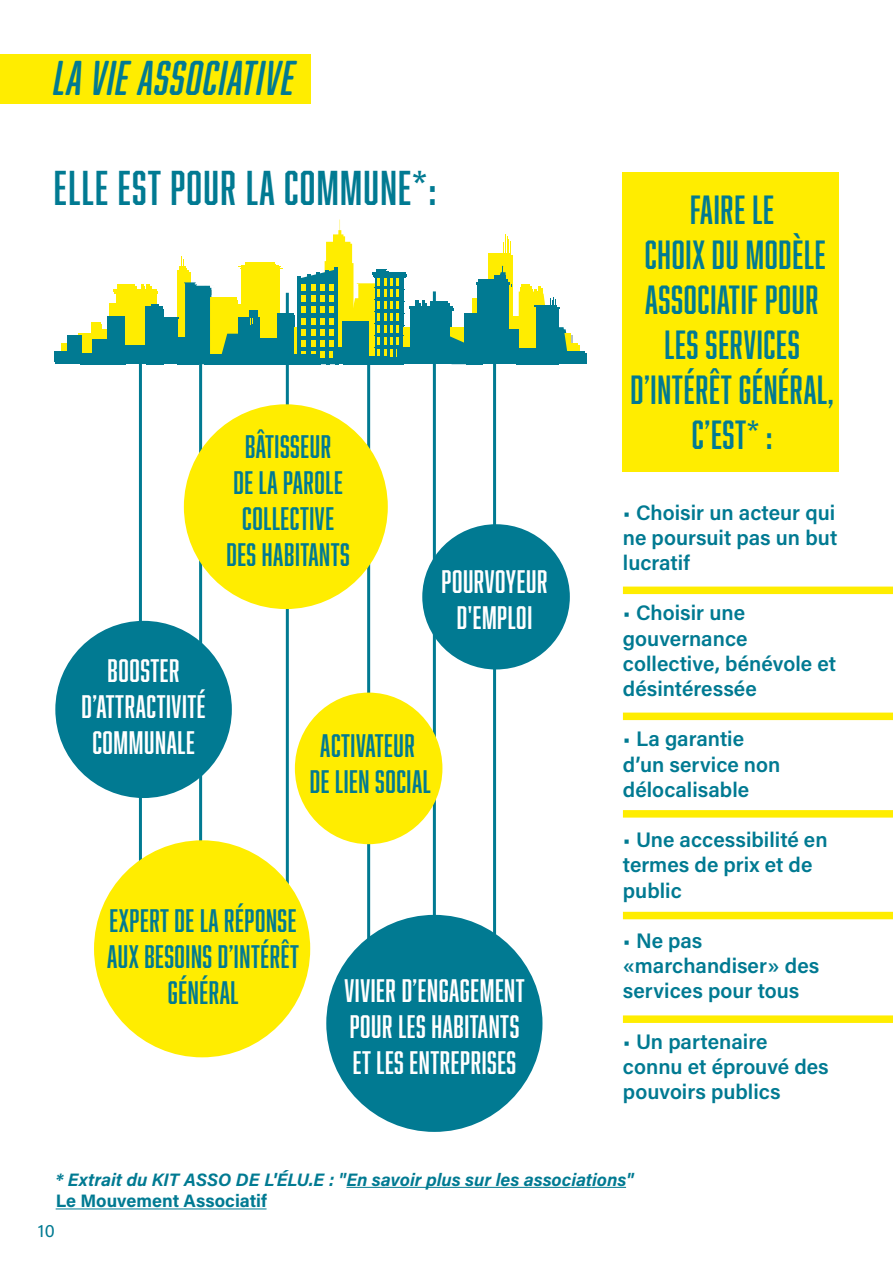
<style>
.page{position:relative;width:893px;height:1263px;background:#fff}
.page>*{position:absolute;margin:0;border:0;box-sizing:border-box;transform-origin:0 0}
.t1{font:45px "Abolition";letter-spacing:.03em;color:#017a92}
.t2{font:italic 45px "Abolition Soft";letter-spacing:.03em;color:#017a92}
.t3{font:37.5px/45px "Abolition";letter-spacing:.02em;color:#017a92;text-align:center}
.t4{font:30px/36px "Abolition";letter-spacing:.02em;color:#017a92;text-align:center}
.t5{font:30px/36px "Abolition";letter-spacing:.02em;color:#fff;text-align:center}
.t6{font:21px/25.2px "Acumin Variable Concept";letter-spacing:.045em;color:#017a92}
.t7{font:18px/21.6px "Acumin Variable Concept";letter-spacing:.05em;color:#017a92}
</style>
<div class="page">
<div style="left:0;top:54px;width:310px;height:49px;background:#ffed00"></div>
<hr style="left:286px;top:293px;width:3px;height:595px;background:#017a92">
<hr style="left:199px;top:291px;width:3px;height:763px;background:#017a92">
<hr style="left:367px;top:293px;width:3px;height:700px;background:#017a92">
<hr style="left:433px;top:291px;width:3px;height:809px;background:#017a92">
<hr style="left:139px;top:290px;width:3px;height:595px;background:#017a92">
<div style="left:623px;top:173px;width:216px;height:299px;background:#ffed00"></div>
<hr style="left:346px;top:1187px;width:280px;height:1px;background:#017a92">
<hr style="left:56px;top:1208px;width:211px;height:1px;background:#017a92">
<div style="left:623px;top:587px;width:270px;height:7px;background:#ffed00"></div>
<div style="left:623px;top:713px;width:270px;height:7px;background:#ffed00"></div>
<div style="left:623px;top:912px;width:270px;height:7px;background:#ffed00"></div>
<div style="left:623px;top:1015px;width:270px;height:8px;background:#ffed00"></div>
<div style="left:623px;top:810px;width:270px;height:8px;background:#ffed00"></div>
<div style="left:184px;top:404px;width:204px;height:205px;background:#ffed00;border-radius:50%"></div>
<div style="left:422px;top:524px;width:148px;height:145px;background:#017a92;border-radius:50%"></div>
<hr style="left:493px;top:291px;width:3px;height:668px;background:#017a92">
<div style="left:295px;top:693px;width:147px;height:151px;background:#ffed00;border-radius:50%"></div>
<div style="left:55px;top:621px;width:177px;height:177px;background:#017a92;border-radius:50%"></div>
<div style="left:94px;top:840px;width:216px;height:217px;background:#ffed00;border-radius:50%"></div>
<div style="left:326px;top:915px;width:216px;height:217px;background:#017a92;border-radius:50%"></div>
<div style="left:179px;top:272px;width:11px;height:57px;background:#ffed00"></div>
<hr style="left:182px;top:257px;width:1px;height:31px;background:#ffed00">
<hr style="left:183px;top:259px;width:1px;height:31px;background:#ffed00">
<div style="left:180px;top:268px;width:7px;height:8px;background:#ffed00"></div>
<div style="left:243px;top:267px;width:37px;height:80px;background:#ffed00"></div>
<div style="left:246px;top:264px;width:30px;height:13px;background:#ffed00"></div>
<hr style="left:240px;top:268px;width:42px;height:1px;background:#ffed00">
<hr style="left:115px;top:292px;width:43px;height:2px;background:#ffed00">
<div style="left:119px;top:286px;width:17px;height:11px;background:#ffed00"></div>
<div style="left:92px;top:324px;width:10px;height:23px;background:#ffed00"></div>
<div style="left:490px;top:255px;width:23px;height:92px;background:#ffed00"></div>
<div style="left:523px;top:286px;width:8px;height:5px;background:#ffed00"></div>
<hr style="left:375px;top:277px;width:31px;height:1px;background:#017992">
<hr style="left:375px;top:289px;width:30px;height:1px;background:#017992">
<hr style="left:375px;top:301px;width:30px;height:1px;background:#017992">
<hr style="left:375px;top:313px;width:30px;height:1px;background:#017992">
<hr style="left:375px;top:325px;width:30px;height:1px;background:#017992">
<hr style="left:374px;top:274px;width:33px;height:3px;background:#017992">
<div style="left:146px;top:309px;width:18px;height:55px;background:#017992"></div>
<div style="left:108px;top:319px;width:18px;height:45px;background:#017992"></div>
<div style="left:68px;top:338px;width:14px;height:26px;background:#017992"></div>
<div style="left:80px;top:356px;width:33px;height:8px;background:#017992"></div>
<div style="left:55px;top:353px;width:18px;height:11px;background:#017992"></div>
<div style="left:126px;top:347px;width:26px;height:17px;background:#017992"></div>
<div style="left:278px;top:357px;width:42px;height:7px;background:#017992"></div>
<div style="left:257px;top:341px;width:26px;height:23px;background:#017992"></div>
<div style="left:278px;top:315px;width:17px;height:45px;background:#017992"></div>
<div style="left:399px;top:349px;width:32px;height:15px;background:#017992"></div>
<div style="left:412px;top:310px;width:40px;height:54px;background:#017992"></div>
<hr style="left:411px;top:308px;width:43px;height:2px;background:#017992">
<div style="left:432px;top:303px;width:18px;height:11px;background:#017992"></div>
<div style="left:479px;top:286px;width:32px;height:78px;background:#017992"></div>
<hr style="left:478px;top:284px;width:34px;height:2px;background:#017992">
<div style="left:507px;top:332px;width:14px;height:32px;background:#017992"></div>
<div style="left:466px;top:316px;width:16px;height:48px;background:#017992"></div>
<div style="left:516px;top:350px;width:35px;height:14px;background:#017992"></div>
<div style="left:538px;top:308px;width:20px;height:56px;background:#017992"></div>
<div style="left:553px;top:354px;width:34px;height:10px;background:#017992"></div>
<svg style="left:61px;top:344px;width:517px;height:11px"></svg>
<div style="left:178px;top:270px;width:11px;height:57px;background:#ffed00"></div>
<div style="left:179px;top:266px;width:6px;height:8px;background:#ffed00"></div>
<div style="left:241px;top:265px;width:37px;height:80px;background:#ffed00"></div>
<div style="left:245px;top:262px;width:29px;height:13px;background:#ffed00"></div>
<hr style="left:238px;top:266px;width:43px;height:1px;background:#ffed00">
<div style="left:109px;top:303px;width:20px;height:42px;background:#ffed00"></div>
<div style="left:116px;top:292px;width:40px;height:53px;background:#ffed00"></div>
<hr style="left:114px;top:289px;width:43px;height:3px;background:#ffed00">
<div style="left:118px;top:284px;width:17px;height:11px;background:#ffed00"></div>
<svg style="left:141px;top:284px;width:10px;height:5px"></svg>
<div style="left:98px;top:329px;width:21px;height:16px;background:#ffed00"></div>
<div style="left:91px;top:322px;width:9px;height:23px;background:#ffed00"></div>
<div style="left:79px;top:337px;width:17px;height:8px;background:#ffed00"></div>
<div style="left:274px;top:327px;width:209px;height:18px;background:#ffed00"></div>
<div style="left:472px;top:298px;width:33px;height:47px;background:#ffed00"></div>
<div style="left:500px;top:316px;width:32px;height:29px;background:#ffed00"></div>
<div style="left:488px;top:253px;width:23px;height:92px;background:#ffed00"></div>
<div style="left:521px;top:284px;width:8px;height:5px;background:#ffed00"></div>
<hr style="left:372px;top:272px;width:33px;height:3px;background:#017a92">
<hr style="left:298px;top:277px;width:3px;height:85px;background:#017a92">
<svg style="left:299px;top:220px;width:104px;height:144px"></svg>
<div style="left:145px;top:307px;width:17px;height:55px;background:#017a92"></div>
<div style="left:151px;top:305px;width:8px;height:6px;background:#017a92"></div>
<div style="left:107px;top:317px;width:17px;height:45px;background:#017a92"></div>
<div style="left:92px;top:339px;width:23px;height:23px;background:#017a92"></div>
<div style="left:67px;top:336px;width:14px;height:26px;background:#017a92"></div>
<div style="left:79px;top:354px;width:33px;height:8px;background:#017a92"></div>
<div style="left:54px;top:351px;width:18px;height:11px;background:#017a92"></div>
<div style="left:124px;top:345px;width:27px;height:17px;background:#017a92"></div>
<div style="left:277px;top:355px;width:42px;height:7px;background:#017a92"></div>
<svg style="left:158px;top:282px;width:102px;height:82px"></svg>
<div style="left:256px;top:339px;width:26px;height:23px;background:#017a92"></div>
<div style="left:277px;top:313px;width:16px;height:45px;background:#017a92"></div>
<div style="left:342px;top:322px;width:26px;height:40px;background:#017a92"></div>
<div style="left:333px;top:347px;width:31px;height:15px;background:#017a92"></div>
<div style="left:367px;top:357px;width:20px;height:5px;background:#017a92"></div>
<div style="left:397px;top:347px;width:32px;height:15px;background:#017a92"></div>
<div style="left:410px;top:308px;width:40px;height:54px;background:#017a92"></div>
<hr style="left:409px;top:306px;width:43px;height:2px;background:#017a92">
<div style="left:431px;top:301px;width:17px;height:10px;background:#017a92"></div>
<svg style="left:416px;top:301px;width:11px;height:5px"></svg>
<div style="left:477px;top:284px;width:32px;height:78px;background:#017a92"></div>
<hr style="left:476px;top:282px;width:34px;height:2px;background:#017a92">
<div style="left:478px;top:279px;width:30px;height:11px;background:#017a92"></div>
<div style="left:494px;top:275px;width:12px;height:12px;background:#017a92"></div>
<svg style="left:500px;top:234px;width:11px;height:41px"></svg>
<div style="left:505px;top:330px;width:14px;height:32px;background:#017a92"></div>
<div style="left:464px;top:314px;width:16px;height:48px;background:#017a92"></div>
<svg style="left:450px;top:336px;width:16px;height:28px"></svg>
<div style="left:551px;top:352px;width:34px;height:10px;background:#017a92"></div>
<svg style="left:519px;top:287px;width:50px;height:68px"></svg>
<h1 class="t2" style="left:54px;top:52px;width:242px">LA VIE ASSOCIATIVE</h1>
<h1 class="t1" style="left:54px;top:162px;width:384px">ELLE EST POUR LA COMMUNE*:</h1>
<h3 class="t5" style="left:82px;top:652px;width:126px">BOOSTER<br>D’ATTRACTIVITÉ<br>COMMUNALE</h3>
<h3 class="t4" style="left:226px;top:428px;width:125px">BÂTISSEUR<br>DE LA PAROLE<br>COLLECTIVE<br>DES HABITANTS</h3>
<h3 class="t5" style="left:442px;top:563px;width:107px">POURVOYEUR<br>D'EMPLOI</h3>
<h3 class="t4" style="left:310px;top:727px;width:123px">ACTIVATEUR<br>DE LIEN SOCIAL</h3>
<h3 class="t4" style="left:107px;top:902px;width:193px">EXPERT DE LA RÉPONSE<br>AUX BESOINS D’INTÉRÊT<br>GÉNÉRAL</h3>
<h3 class="t5" style="left:345px;top:972px;width:182px;text-align:left">VIVIER D’ENGAGEMENT<br>POUR LES HABITANTS<br>ET LES ENTREPRISES</h3>
<h2 class="t3" style="left:631px;top:187px;width:205px">FAIRE LE<br>CHOIX DU MODÈLE<br>ASSOCIATIF POUR<br>LES SERVICES<br>D’INTÉRÊT GÉNÉRAL,<br>C’EST* :</h2>
<p class="t6" style="left:623px;top:499px;width:215px;text-align:justify">• Choisir un acteur qui ne poursuit pas un but lucratif</p>
<p class="t6" style="left:623px;top:600px;width:213px">• Choisir une gouvernance collective, bénévole et désintéressée</p>
<p class="t6" style="left:623px;top:726px;width:158px">• La garantie d’un service non délocalisable</p>
<p class="t6" style="left:623px;top:826px;width:205px">• Une accessibilité en termes de prix et de public</p>
<p class="t6" style="left:623px;top:927px;width:197px">• Ne pas «marchandiser» des services pour tous</p>
<p class="t6" style="left:623px;top:1028px;width:206px">• Un partenaire connu et éprouvé des pouvoirs publics</p>
<p class="t7" style="left:56px;top:1168px;width:577px">* Extrait du KIT ASSO DE L'ÉLU.E : "En savoir plus sur les associations"<br>Le Mouvement Associatif</p>
<p class="t7" style="left:38px;top:1219px;width:18px">10</p>
</div>
